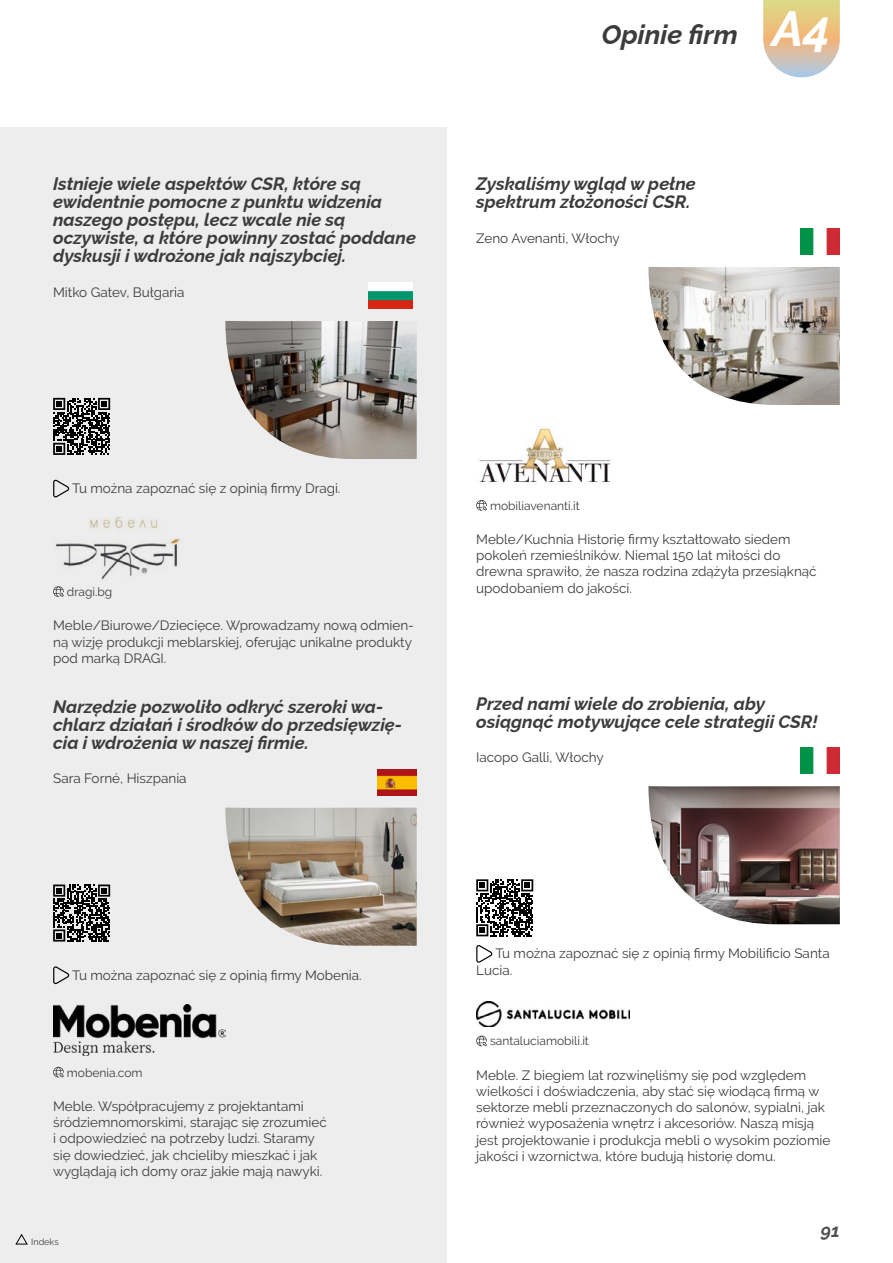
<style>
.page{position:relative;width:893px;height:1263px;background:#fff}
.page>*{position:absolute;margin:0;border:0;box-sizing:border-box;transform-origin:0 0}
.t1{font:italic 700 49.5px "Raleway";color:#fff}
.t2{font:italic 700 27px "Raleway";color:#3c3c3b}
.t3{font:italic 700 18px/18px "Raleway";color:#3c3c3b}
.t4{font:italic 700 18px "Raleway";color:#50504f}
.t5{font:13.5px/16.2px "Raleway";color:#3c3c3b}
.t6{font:12px "Raleway";color:#3c3c3b}
.t7{font:9px "Raleway";color:#3c3c3b}
</style>
<div class="page">
<div style="left:0;top:128px;width:446px;height:1135px;background:#ededed"></div>
<svg style="left:763px;top:0;width:77px;height:77px;background:#e2ca9d"></svg>
<img style="left:225px;top:321px;width:192px;height:138px">
<svg style="left:53px;top:479px;width:17px;height:18px"></svg>
<img style="left:56px;top:517px;width:124px;height:63px">
<svg style="left:53px;top:586px;width:11px;height:11px"></svg>
<img style="left:225px;top:807px;width:192px;height:139px">
<svg style="left:53px;top:966px;width:17px;height:18px"></svg>
<img style="left:53px;top:1004px;width:173px;height:51px">
<svg style="left:53px;top:1067px;width:11px;height:10px"></svg>
<img style="left:648px;top:267px;width:192px;height:138px">
<img style="left:479px;top:428px;width:132px;height:55px">
<svg style="left:476px;top:500px;width:11px;height:11px"></svg>
<img style="left:648px;top:786px;width:192px;height:138px">
<svg style="left:476px;top:945px;width:17px;height:17px"></svg>
<img style="left:476px;top:1001px;width:153px;height:25px">
<svg style="left:476px;top:1036px;width:11px;height:10px"></svg>
<img style="left:368px;top:282px;width:44px;height:27px">
<svg style="left:53px;top:398px;width:57px;height:57px"></svg>
<img style="left:377px;top:769px;width:40px;height:26px">
<svg style="left:53px;top:884px;width:57px;height:57px"></svg>
<img style="left:801px;top:228px;width:39px;height:27px">
<img style="left:801px;top:748px;width:39px;height:26px">
<svg style="left:476px;top:879px;width:57px;height:57px"></svg>
<svg style="left:16px;top:1234px;width:12px;height:10px"></svg>
<h3 class="t3" style="left:53px;top:173px;width:364px">Istnieje wiele aspektów CSR, które są ewidentnie pomocne z punktu widzenia naszego postępu, lecz wcale nie są oczywiste, a które powinny zostać poddane dyskusji i wdrożone jak najszybciej.</h3>
<p class="t5" style="left:53px;top:284px;width:133px">Mitko Gatev, Bułgaria</p>
<h2 class="t2" style="left:602px;top:13px;width:138px">Opinie firm</h2>
<h1 class="t1" style="left:772px;top:-11px;width:61px">A4</h1>
<h3 class="t3" style="left:476px;top:173px;width:221px">Zyskaliśmy wgląd w pełne spektrum złożoności CSR.</h3>
<p class="t5" style="left:476px;top:230px;width:145px">Zeno Avenanti, Włochy</p>
<p class="t5" style="left:72px;top:480px;width:270px">Tu można zapoznać się z opinią firmy Dragi.</p>
<p class="t6" style="left:67px;top:585px;width:47px">dragi.bg</p>
<p class="t5" style="left:53px;top:617px;width:362px">Meble/Biurowe/Dziecięce. Wprowadzamy nową odmien&shy;ną wizję produkcji meblarskiej, oferując unikalne produkty pod marką DRAGI.</p>
<h3 class="t3" style="left:53px;top:696px;width:350px">Narzędzie pozwoliło odkryć szeroki wa&shy;chlarz działań i środków do przedsięwzię&shy;cia i wdrożenia w naszej firmie.</h3>
<p class="t5" style="left:53px;top:770px;width:135px">Sara Forné, Hiszpania</p>
<p class="t6" style="left:490px;top:499px;width:91px">mobiliavenanti.it</p>
<p class="t5" style="left:476px;top:531px;width:342px">Meble/Kuchnia Historię firmy kształtowało siedem pokoleń rzemieślników. Niemal 150 lat miłości do drewna sprawiło, że nasza rodzina zdążyła przesiąknąć upodobaniem do jakości.</p>
<h3 class="t3" style="left:476px;top:692px;width:343px">Przed nami wiele do zrobienia, aby osiągnąć motywujące cele strategii CSR!</h3>
<p class="t5" style="left:476px;top:749px;width:129px">Iacopo Galli, Włochy</p>
<p class="t5" style="left:72px;top:967px;width:291px">Tu można zapoznać się z opinią firmy Mobenia.</p>
<p class="t6" style="left:67px;top:1065px;width:77px">mobenia.com</p>
<p class="t5" style="left:53px;top:1098px;width:275px">Meble. Współpracujemy z projektantami śródziemnomorskimi, starając się zrozumieć i odpowiedzieć na potrzeby ludzi. Staramy się dowiedzieć, jak chcieliby mieszkać i jak wyglądają ich domy oraz jakie mają nawyki.</p>
<p class="t7" style="left:31px;top:1236px;width:29px">Indeks</p>
<p class="t5" style="left:476px;top:945px;width:355px;text-indent:19px">Tu można zapoznać się z opinią firmy Mobilificio Santa<br>Lucia.</p>
<p class="t6" style="left:490px;top:1034px;width:100px">santaluciamobili.it</p>
<p class="t5" style="left:476px;top:1067px;width:355px">Meble. Z biegiem lat rozwinęliśmy się pod względem wielkości i doświadczenia, aby stać się wiodącą firmą w sektorze mebli przeznaczonych do salonów, sypialni, jak również wyposażenia wnętrz i akcesoriów. Naszą misją jest projektowanie i produkcja mebli o wysokim poziomie jakości i wzornictwa, które budują historię domu.</p>
<h3 class="t4" style="left:821px;top:1217px;width:20px">91</h3>
</div>
